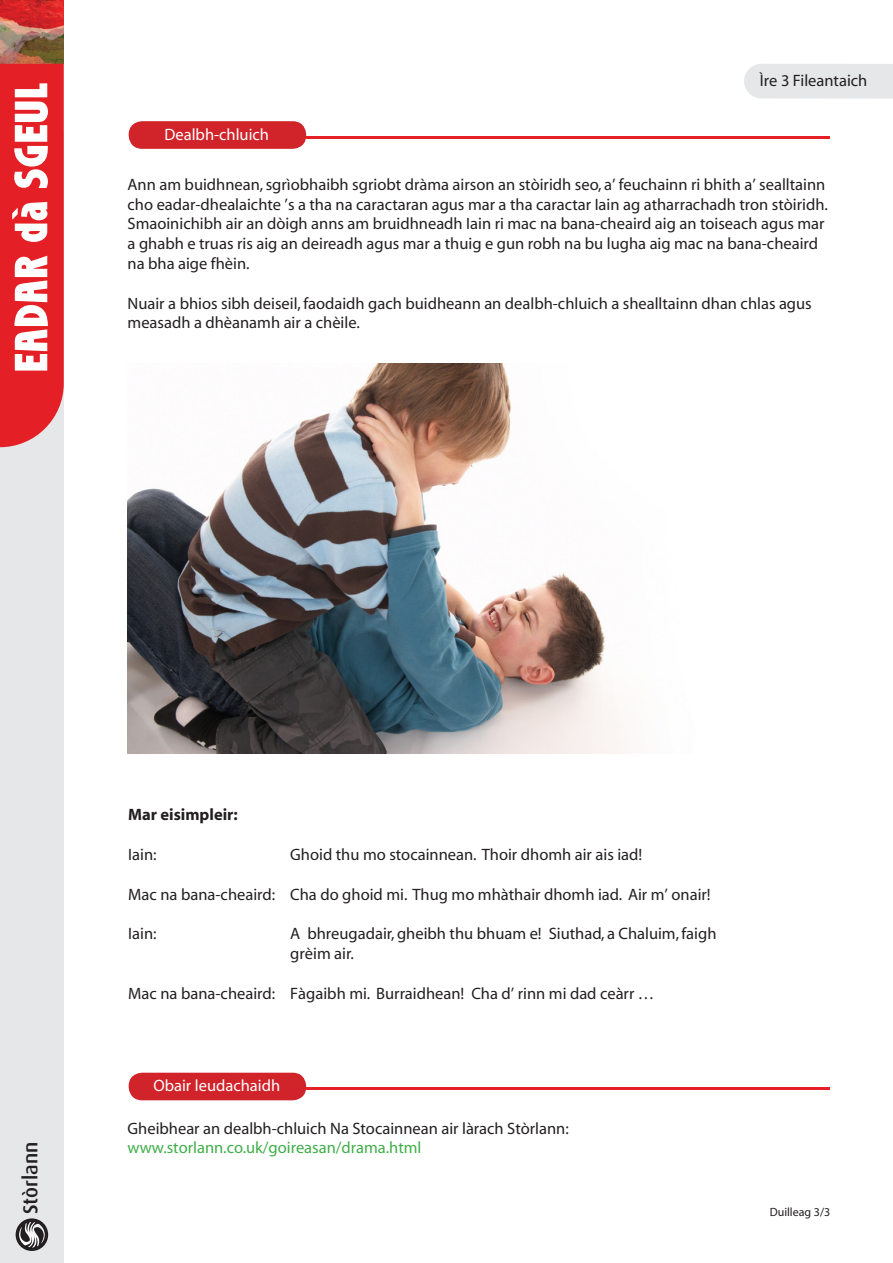
<style>
.page{position:relative;width:893px;height:1263px;background:#fff}
.page>*{position:absolute;margin:0;border:0;box-sizing:border-box;transform-origin:0 0}
.t1{font:500 20.25px "Dax";color:#231f20}
.t2{font:16.5px/19.8px "Myriad";color:#231f20}
.t3{font:16.5px "Myriad";color:#40ae49}
.t4{font:16.5px "Myriad";color:#fff}
.t5{font:700 16.5px "Myriad";color:#231f20}
.t6{font:12px "Myriad";color:#231f20}
</style>
<div class="page">
<div style="left:0;top:133px;width:64px;height:1130px;background:#e6e7e9"></div>
<div style="left:16px;top:1218px;width:32px;height:33px;background:#231f20;border-radius:50%"></div>
<svg style="left:19px;top:1222px;width:26px;height:25px"></svg>
<img style="left:0;top:0;width:64px;height:64px">
<svg style="left:0;top:64px;width:64px;height:383px;background:#ea595d"></svg>
<div style="left:744px;top:64px;width:149px;height:35px;background:#e6e7e9"></div>
<div style="left:129px;top:121px;width:177px;height:28px;background:#d1232a;border-radius:13px"></div>
<hr style="left:306px;top:136px;width:523px;height:3px;background:#e41f25">
<div style="left:129px;top:1073px;width:177px;height:27px;background:#d1232a;border-radius:13px"></div>
<hr style="left:306px;top:1087px;width:523px;height:3px;background:#e41f25">
<img style="left:128px;top:364px;width:506px;height:390px">
<p class="t2" style="left:760px;top:71px;width:109px">Ìre 3 Fileantaich</p>
<p class="t4" style="left:164px;top:126px;width:106px">Dealbh-chluich</p>
<p class="t2" style="left:128px;top:175px;width:702px">Ann am buidhnean, sgrìobhaibh sgriobt dràma airson an stòiridh seo, a’ feuchainn ri bhith a’ sealltainn cho eadar-dhealaichte ’s a tha na caractaran agus mar a tha caractar Iain ag atharrachadh tron stòiridh.<br>Smaoinichibh air an dòigh anns am bruidhneadh Iain ri mac na bana-cheaird aig an toiseach agus mar a ghabh e truas ris aig an deireadh agus mar a thuig e gun robh na bu lugha aig mac na bana-cheaird na bha aige fhèin.</p>
<p class="t2" style="left:128px;top:294px;width:686px">Nuair a bhios sibh deiseil, faodaidh gach buidheann an dealbh-chluich a shealltainn dhan chlas agus measadh a dhèanamh air a chèile.</p>
<p class="t1" style="left:19px;top:1214px;width:74px;rotate:-90deg">Stòrlann</p>
<p class="t5" style="left:128px;top:806px;width:111px">Mar eisimpleir:</p>
<p class="t2" style="left:128px;top:845px;width:30px">Iain:</p>
<p class="t2" style="left:290px;top:845px;width:353px">Ghoid thu mo stocainnean. Thoir dhomh air ais iad!</p>
<p class="t2" style="left:128px;top:885px;width:584px">Mac na bana-cheaird: Cha do ghoid mi. Thug mo mhàthair dhomh iad. Air m’ onair!</p>
<p class="t2" style="left:128px;top:924px;width:30px">Iain:</p>
<p class="t2" style="left:290px;top:924px;width:428px">A bhreugadair, gheibh thu bhuam e! Siuthad, a Chaluim, faigh grèim air.</p>
<p class="t2" style="left:128px;top:984px;width:528px">Mac na bana-cheaird: Fàgaibh mi. Burraidhean! Cha d’ rinn mi dad ceàrr …</p>
<p class="t4" style="left:153px;top:1078px;width:128px">Obair leudachaidh</p>
<p class="t2" style="left:128px;top:1119px;width:443px">Gheibhear an dealbh-chluich Na Stocainnean air làrach Stòrlann:</p>
<p class="t3" style="left:128px;top:1139px;width:295px">www.storlann.co.uk/goireasan/drama.html</p>
<p class="t6" style="left:770px;top:1206px;width:62px">Duilleag 3/3</p>
</div>
